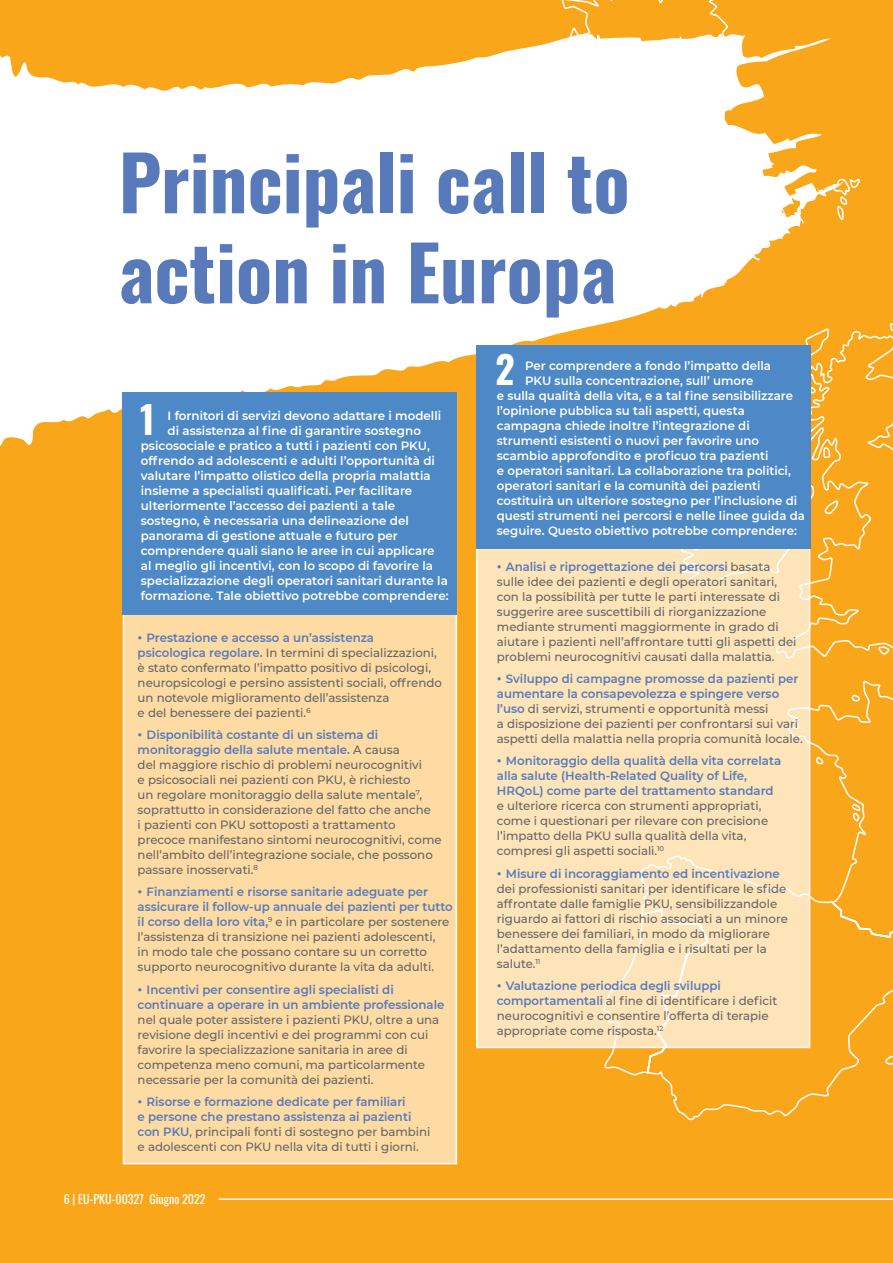
<style>
.page{position:relative;width:893px;height:1263px;background:#fff}
.page>*{position:absolute;margin:0;border:0;box-sizing:border-box;transform-origin:0 0}
.t1{font:700 75px/90px "Oswald";color:#587abb}
.t2{font:700 38.1px "Oswald";color:#fff}
.t3{font:500 12px/15px "Montserrat";color:#646464}
.t4{font:600 12px "Montserrat";color:#fff}
.t5{font:600 12px/15px "Montserrat";color:#587abb}
.t6{font:12px "Oswald";color:#fff}
.s1{font-weight:600;font-size:15px;color:#587abb}
.s2{font-weight:600;color:#587abb}
.s3{font-size:15px}
.s4{font-weight:500;color:#646464}
</style>
<div class="page">
<div style="left:0;top:1px;width:893px;height:1262px;background:#faa61a"></div>
<svg style="left:640px;top:0;width:253px;height:1083px"></svg>
<svg style="left:0;top:33px;width:845px;height:416px;fill:#fff"></svg>
<div style="left:477px;top:348px;width:333px;height:699px;background:#fde4b9"></div>
<div style="left:476px;top:345px;width:334px;height:203px;background:#4e89c7"></div>
<hr style="left:219px;top:1198px;width:674px;height:2px;background:#fff">
<div style="left:124px;top:393px;width:332px;height:770px;background:#fddba3"></div>
<div style="left:123px;top:393px;width:334px;height:222px;background:#4e89c7"></div>
<h1 class="t1" style="left:119px;top:130px;width:512px">Principali call to action in Europa</h1>
<h2 class="t2" style="left:140px;top:385px;width:16px">1</h2>
<p class="t4" style="left:168px;top:407px;width:275px">I fornitori di servizi devono adattare i modelli</p>
<p class="t4" style="left:168px;top:422px;width:255px">di assistenza al fine di garantire sostegno</p>
<p class="t4" style="left:141px;top:437px;width:291px">psicosociale e pratico a tutti i pazienti con PKU,</p>
<p class="t4" style="left:141px;top:452px;width:296px">offrendo ad adolescenti e adulti l’opportunità di</p>
<p class="t4" style="left:141px;top:467px;width:291px">valutare l’impatto olistico della propria malattia</p>
<p class="t4" style="left:141px;top:482px;width:273px">insieme a specialisti qualificati. Per facilitare</p>
<p class="t4" style="left:141px;top:497px;width:256px">ulteriormente l’accesso dei pazienti a tale</p>
<p class="t4" style="left:141px;top:512px;width:270px">sostegno, è necessaria una delineazione del</p>
<p class="t4" style="left:141px;top:527px;width:259px">panorama di gestione attuale e futuro per</p>
<p class="t4" style="left:141px;top:542px;width:295px">comprendere quali siano le aree in cui applicare</p>
<p class="t4" style="left:141px;top:557px;width:294px">al meglio gli incentivi, con lo scopo di favorire la</p>
<p class="t4" style="left:141px;top:572px;width:309px">specializzazione degli operatori sanitari durante la</p>
<p class="t4" style="left:141px;top:587px;width:309px">formazione. Tale obiettivo potrebbe comprendere:</p>
<p class="t3" style="left:138px;top:630px;width:306px"><span class="s1">•</span> <span class="s2">Prestazione e accesso a un’assistenza psicologica regolare.</span> In termini di specializzazioni, è stato confermato l’impatto positivo di psicologi, neuropsicologi e persino assistenti sociali, offrendo un notevole miglioramento dell’assistenza<br>e del benessere dei pazienti.<sup>6</sup></p>
<p class="t3" style="left:138px;top:727px;width:306px"><span class="s1">•</span> <span class="s2">Disponibilità costante di un sistema di monitoraggio della salute mentale.</span> A causa<br>del maggiore rischio di problemi neurocognitivi<br>e psicosociali nei pazienti con PKU, è richiesto<br>un regolare monitoraggio della salute mentale<sup>7</sup>, soprattutto in considerazione del fatto che anche<br>i pazienti con PKU sottoposti a trattamento precoce manifestano sintomi neurocognitivi, come nell’ambito dell’integrazione sociale, che possono passare inosservati.<sup>8</sup></p>
<p class="t3" style="left:138px;top:884px;width:317px"><span class="s1">•</span> <span class="s2">Finanziamenti e risorse sanitarie adeguate per assicurare il follow-up annuale dei pazienti per tutto il corso della loro vita,</span><sup>9</sup> e in particolare per sostenere l’assistenza di transizione nei pazienti adolescenti,<br>in modo tale che possano contare su un corretto supporto neurocognitivo durante la vita da adulti.</p>
<p class="t5" style="left:138px;top:981px;width:308px"><span class="s3">•</span> Incentivi per consentire agli specialisti di continuare a operare in un ambiente professionale</p>
<p class="t3" style="left:138px;top:1011px;width:303px">nel quale poter assistere i pazienti PKU, oltre a una revisione degli incentivi e dei programmi con cui favorire la specializzazione sanitaria in aree di competenza meno comuni, ma particolarmente necessarie per la comunità dei pazienti.</p>
<p class="t5" style="left:138px;top:1094px;width:294px"><span class="s3">•</span> Risorse e formazione dedicate per familiari<br>e persone che prestano assistenza ai pazienti con PKU<span class="s4">, principali fonti di sostegno per bambini e adolescenti con PKU nella vita di tutti i giorni.</span></p>
<p class="t6" style="left:64px;top:1188px;width:143px">6 | EU-PKU-00327 Giugno 2022</p>
<h2 class="t2" style="left:495px;top:336px;width:21px">2</h2>
<p class="t4" style="left:525px;top:357px;width:247px">Per comprendere a fondo l’impatto della</p>
<p class="t4" style="left:525px;top:372px;width:230px">PKU sulla concentrazione, sull’ umore</p>
<p class="t4" style="left:497px;top:387px;width:298px">e sulla qualità della vita, e a tal fine sensibilizzare</p>
<p class="t4" style="left:497px;top:402px;width:249px">l’opinione pubblica su tali aspetti, questa</p>
<p class="t4" style="left:497px;top:417px;width:254px">campagna chiede inoltre l’integrazione di</p>
<p class="t4" style="left:497px;top:432px;width:264px">strumenti esistenti o nuovi per favorire uno</p>
<p class="t4" style="left:497px;top:447px;width:273px">scambio approfondito e proficuo tra pazienti</p>
<p class="t4" style="left:497px;top:462px;width:296px">e operatori sanitari. La collaborazione tra politici,</p>
<p class="t4" style="left:497px;top:477px;width:265px">operatori sanitari e la comunità dei pazienti</p>
<p class="t4" style="left:497px;top:492px;width:302px">costituirà un ulteriore sostegno per l’inclusione di</p>
<p class="t4" style="left:497px;top:507px;width:310px">questi strumenti nei percorsi e nelle linee guida da</p>
<p class="t4" style="left:497px;top:522px;width:302px">seguire. Questo obiettivo potrebbe comprendere:</p>
<p class="t3" style="left:497px;top:559px;width:301px"><span class="s1">•</span> <span class="s2">Analisi e riprogettazione dei percorsi</span> basata sulle idee dei pazienti e degli operatori sanitari, con la possibilità per tutte le parti interessate di suggerire aree suscettibili di riorganizzazione mediante strumenti maggiormente in grado di aiutare i pazienti nell’affrontare tutti gli aspetti dei problemi neurocognitivi causati dalla malattia.</p>
<p class="t3" style="left:497px;top:671px;width:307px"><span class="s1">•</span> <span class="s2">Sviluppo di campagne promosse da pazienti per aumentare la consapevolezza e spingere verso l’uso</span> di servizi, strumenti e opportunità messi<br>a disposizione dei pazienti per confrontarsi sui vari aspetti della malattia nella propria comunità locale.</p>
<p class="t5" style="left:497px;top:753px;width:286px"><span class="s3">•</span> Monitoraggio della qualità della vita correlata alla salute (Health-Related Quality of Life,<br>HRQoL) come parte del trattamento standard</p>
<p class="t3" style="left:497px;top:798px;width:273px">e ulteriore ricerca con strumenti appropriati, come i questionari per rilevare con precisione l’impatto della PKU sulla qualità della vita, compresi gli aspetti sociali.<sup>10</sup></p>
<p class="t3" style="left:497px;top:865px;width:293px"><span class="s1">•</span> <span class="s2">Misure di incoraggiamento ed incentivazione </span>dei professionisti sanitari per identificare le sfide affrontate dalle famiglie PKU, sensibilizzandole riguardo ai fattori di rischio associati a un minore benessere dei familiari, in modo da migliorare l’adattamento della famiglia e i risultati per la salute.<sup>11</sup></p>
<p class="t3" style="left:497px;top:978px;width:282px"><span class="s1">•</span> <span class="s2">Valutazione periodica degli sviluppi comportamentali</span> al fine di identificare i deficit neurocognitivi e consentire l’offerta di terapie appropriate come risposta.<sup>12</sup></p>
</div>
